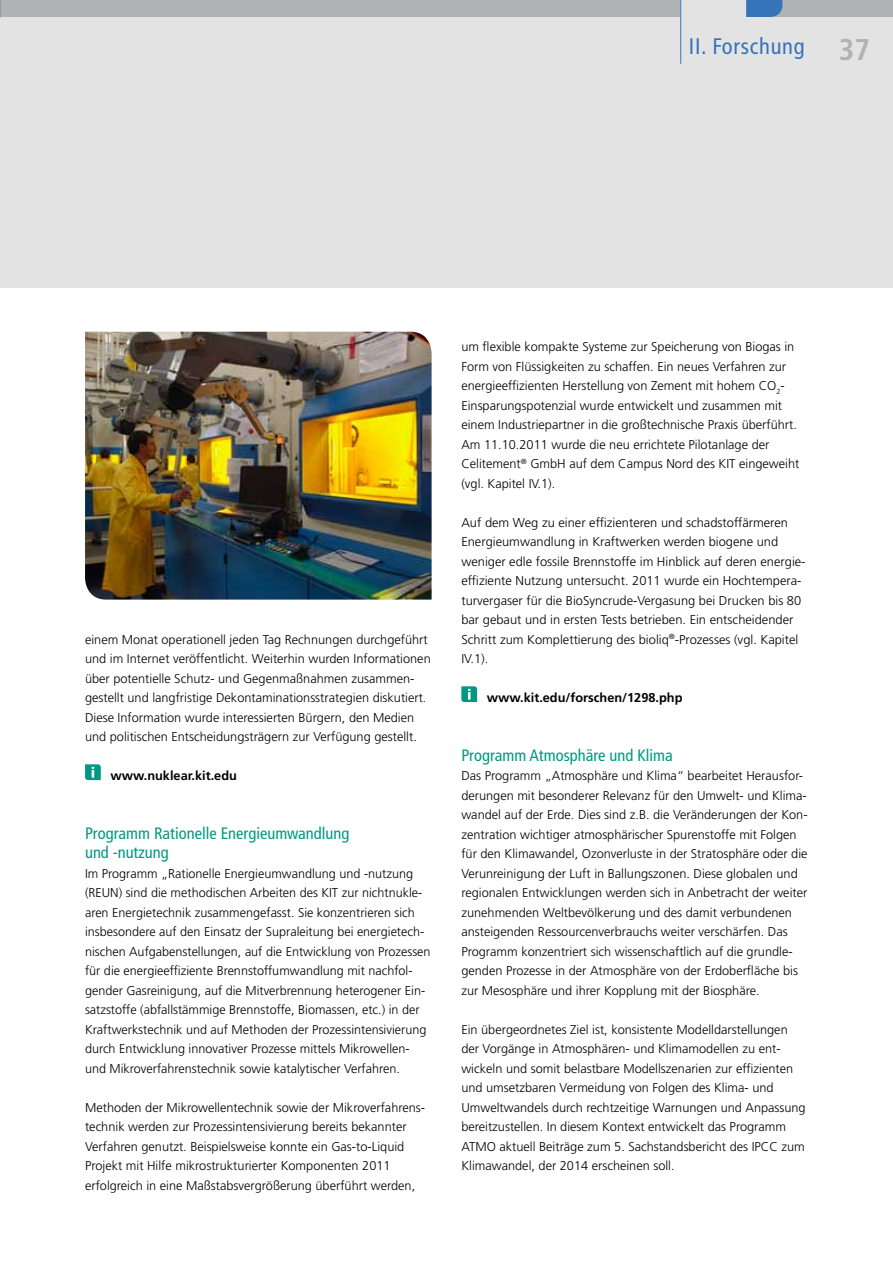
<style>
.page{position:relative;width:893px;height:1263px;background:#fff}
.page>*{position:absolute;margin:0;border:0;box-sizing:border-box;transform-origin:0 0}
.t1{font:700 condensed 30px "Frutiger LT";color:#b1b2b3}
.t2{font:condensed 22.5px "Frutiger LT";letter-spacing:.03em;color:#3773b9}
.t3{font:condensed 16.5px/19.5px "Frutiger LT";color:#009881}
.t4{font:300 12.75px/19.5px "Frutiger LT Std";color:#000}
.t5{font:700 12.75px "Frutiger LT Std";color:#000}
</style>
<div class="page">
<div style="left:0;top:0;width:893px;height:17px;background:#b1b2b3"></div>
<div style="left:0;top:17px;width:893px;height:270px;background:#e3e3e3"></div>
<div style="left:680px;top:0;width:66px;height:17px;background:#e3e3e3"></div>
<svg style="left:746px;top:0;width:36px;height:17px"></svg>
<hr style="left:680px;top:0;width:1px;height:64px;background:#3773b9">
<svg style="left:85px;top:764px;width:16px;height:16px"></svg>
<svg style="left:461px;top:686px;width:16px;height:16px"></svg>
<img style="left:85px;top:332px;width:347px;height:268px">
<h2 class="t2" style="left:689px;top:33px;width:117px">II. Forschung</h2>
<h1 class="t1" style="left:839px;top:31px;width:33px">37</h1>
<p class="t4" style="left:85px;top:630px;width:347px">einem Monat operationell jeden Tag Rechnungen durchgeführt und im Internet veröffentlicht. Weiterhin wurden Informationen über potentielle Schutz- und Gegenmaßnahmen zusammen&shy;gestellt und langfristige Dekontaminationsstrategien diskutiert.<br>Diese Information wurde interessierten Bürgern, den Medien und politischen Entscheidungsträgern zur Verfügung gestellt.</p>
<p class="t5" style="left:111px;top:768px;width:128px">www.nuklear.kit.edu</p>
<p class="t3" style="left:85px;top:823px;width:266px">Programm Rationelle Energieumwandlung und -nutzung</p>
<p class="t4" style="left:85px;top:864px;width:347px">Im Programm „Rationelle Energieumwandlung und -nutzung (REUN) sind die methodischen Arbeiten des KIT zur nichtnukle&shy;aren Energietechnik zusammengefasst. Sie konzentrieren sich insbesondere auf den Einsatz der Supraleitung bei energietech&shy;nischen Aufgabenstellungen, auf die Entwicklung von Prozessen für die energieeffiziente Brennstoffumwandlung mit nachfol&shy;gender Gasreinigung, auf die Mitverbrennung heterogener Ein&shy;satzstoffe (abfallstämmige Brennstoffe, Biomassen, etc.) in der Kraftwerkstechnik und auf Methoden der Prozessintensivierung durch Entwicklung innovativer Prozesse mittels Mikrowellen&shy;und Mikroverfahrenstechnik sowie katalytischer Verfahren.</p>
<p class="t4" style="left:85px;top:1098px;width:342px">Methoden der Mikrowellentechnik sowie der Mikroverfahrens&shy;technik werden zur Prozessintensivierung bereits bekannter Verfahren genutzt. Beispielsweise konnte ein Gas-to-Liquid Projekt mit Hilfe mikrostrukturierter Komponenten 2011 erfolgreich in eine Maßstabsvergrößerung überführt werden,</p>
<p class="t4" style="left:461px;top:337px;width:339px">um flexible kompakte Systeme zur Speicherung von Biogas in Form von Flüssigkeiten zu schaffen. Ein neues Verfahren zur energieeffizienten Herstellung von Zement mit hohem CO<sub>2</sub>- Einsparungspotenzial wurde entwickelt und zusammen mit einem Industriepartner in die großtechnische Praxis überführt.<br>Am 11.10.2011 wurde die neu errichtete Pilotanlage der Celitement<sup>®</sup> GmbH auf dem Campus Nord des KIT eingeweiht (vgl. Kapitel IV.1).</p>
<p class="t4" style="left:461px;top:513px;width:346px">Auf dem Weg zu einer effizienteren und schadstoffärmeren Energieumwandlung in Kraftwerken werden biogene und weniger edle fossile Brennstoffe im Hinblick auf deren energie&shy;effiziente Nutzung untersucht. 2011 wurde ein Hochtempera&shy;turvergaser für die BioSyncrude-Vergasung bei Drucken bis 80 bar gebaut und in ersten Tests betrieben. Ein entscheidender Schritt zum Komplettierung des bioliq<sup>®</sup>-Prozesses (vgl. Kapitel IV.1).</p>
<p class="t5" style="left:487px;top:690px;width:197px">www.kit.edu/forschen/1298.php</p>
<p class="t3" style="left:461px;top:745px;width:213px">Programm Atmosphäre und Klima</p>
<p class="t4" style="left:461px;top:766px;width:348px">Das Programm „Atmosphäre und Klima“ bearbeitet Herausfor&shy;derungen mit besonderer Relevanz für den Umwelt- und Klima&shy;wandel auf der Erde. Dies sind z.B. die Veränderungen der Kon&shy;zentration wichtiger atmosphärischer Spurenstoffe mit Folgen für den Klimawandel, Ozonverluste in der Stratosphäre oder die Verunreinigung der Luft in Ballungszonen. Diese globalen und regionalen Entwicklungen werden sich in Anbetracht der weiter zunehmenden Weltbevölkerung und des damit verbundenen ansteigenden Ressourcenverbrauchs weiter verschärfen. Das Programm konzentriert sich wissenschaftlich auf die grundle&shy;genden Prozesse in der Atmosphäre von der Erdoberfläche bis zur Mesosphäre und ihrer Kopplung mit der Biosphäre.</p>
<p class="t4" style="left:461px;top:1019px;width:346px">Ein übergeordnetes Ziel ist, konsistente Modelldarstellungen der Vorgänge in Atmosphären- und Klimamodellen zu ent&shy;wickeln und somit belastbare Modellszenarien zur effizienten und umsetzbaren Vermeidung von Folgen des Klima- und Umweltwandels durch rechtzeitige Warnungen und Anpassung bereitzustellen. In diesem Kontext entwickelt das Programm ATMO aktuell Beiträge zum 5. Sachstandsbericht des IPCC zum Klimawandel, der 2014 erscheinen soll.</p>
</div>
